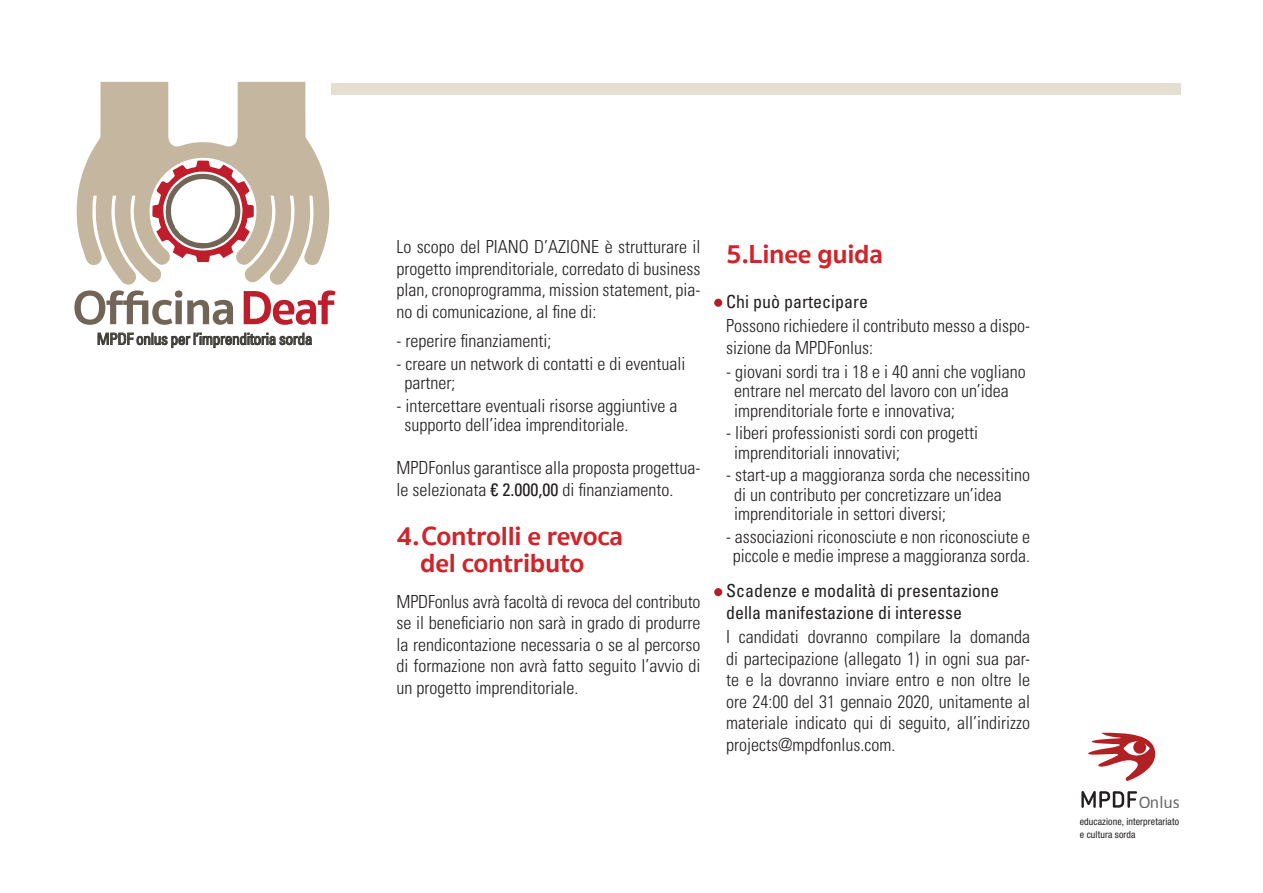
<style>
.page{position:relative;width:1263px;height:893px;background:#fff}
.page>*{position:absolute;margin:0;border:0;box-sizing:border-box;transform-origin:0 0}
.t1{font:700 27px "Sukhumvit Set";letter-spacing:-.01em;color:#d1232a}
.t2{font:300 condensed 18px/21.6px "Univers LT Std";color:#231f20;text-align:justify}
.t3{font:condensed 18px "Univers LT Std";color:#231f20}
.t4{font:17.85px "Calibri";color:#231f20}
.t5{font:condensed 15.9px "Univers LT Std";letter-spacing:-.03em;color:#3f3d36}
.t6{font:condensed 9.9px "Helvetica Neue";letter-spacing:.01em;color:#231f20}
.s1{font-weight:400}
</style>
<div class="page">
<div style="left:331px;top:83px;width:850px;height:11px;background:#e5dfd2"></div>
<svg style="left:1081px;top:791px;width:56px;height:17px"></svg>
<svg style="left:1088px;top:733px;width:68px;height:48px"></svg>
<div style="left:1133px;top:741px;width:13px;height:13px;background:#b12023;border-radius:50%"></div>
<div style="left:714px;top:299px;width:8px;height:8px;background:#b12023;border-radius:50%"></div>
<div style="left:714px;top:588px;width:8px;height:8px;background:#b12023;border-radius:50%"></div>
<svg style="left:76px;top:82px;width:254px;height:203px;fill:#c5b79f"></svg>
<svg style="left:152px;top:161px;width:102px;height:101px"></svg>
<svg style="left:74px;top:290px;width:159px;height:35px"></svg>
<svg style="left:244px;top:290px;width:92px;height:35px"></svg>
<svg style="left:98px;top:333px;width:214px;height:15px"></svg>
<p class="t5" style="left:97px;top:329px;width:217px">MPDF onlus per l’imprenditoria sorda</p>
<p class="t2" style="left:396px;top:236px;width:306px">Lo scopo del PIANO D’AZIONE è strutturare il progetto imprenditoriale, corredato di business plan, cronoprogramma, mission statement, pia&shy;no di comunicazione, al fine di:</p>
<p class="t2" style="left:396px;top:330px;width:156px">- reperire finanziamenti;</p>
<p class="t2" style="left:396px;top:353px;width:290px">- creare un network di contatti e di eventuali</p>
<p class="t2" style="left:404px;top:372px;width:52px">partner;</p>
<p class="t2" style="left:396px;top:395px;width:282px">- intercettare eventuali risorse aggiuntive a</p>
<p class="t2" style="left:404px;top:414px;width:225px">supporto dell’idea imprenditoriale.</p>
<p class="t2" style="left:396px;top:457px;width:306px">MPDFonlus garantisce alla proposta progettua&shy;le selezionata <span class="s1">€ 2.000,00</span> di finanziamento.</p>
<p class="t1" style="left:396px;top:515px;width:228px">4.Controlli e revoca</p>
<p class="t1" style="left:420px;top:542px;width:166px">del contributo</p>
<p class="t2" style="left:396px;top:590px;width:306px">MPDFonlus avrà facoltà di revoca del contributo se il beneficiario non sarà in grado di produrre la rendicontazione necessaria o se al percorso di formazione non avrà fatto seguito l’avvio di un progetto imprenditoriale.</p>
<p class="t1" style="left:726px;top:233px;width:159px">5.Linee guida</p>
<p class="t3" style="left:726px;top:290px;width:143px">Chi può partecipare</p>
<p class="t2" style="left:726px;top:315px;width:306px">Possono richiedere il contributo messo a dispo&shy;sizione da MPDFonlus:</p>
<p class="t2" style="left:726px;top:361px;width:301px">- giovani sordi tra i 18 e i 40 anni che vogliano</p>
<p class="t2" style="left:734px;top:380px;width:276px">entrare nel mercato del lavoro con un’idea</p>
<p class="t2" style="left:734px;top:400px;width:222px">imprenditoriale forte e innovativa;</p>
<p class="t2" style="left:726px;top:422px;width:253px">- liberi professionisti sordi con progetti</p>
<p class="t2" style="left:734px;top:442px;width:167px">imprenditoriali innovativi;</p>
<p class="t2" style="left:726px;top:464px;width:305px">- start-up a maggioranza sorda che necessitino</p>
<p class="t2" style="left:734px;top:484px;width:269px">di un contributo per concretizzare un’idea</p>
<p class="t2" style="left:734px;top:503px;width:213px">imprenditoriale in settori diversi;</p>
<p class="t2" style="left:726px;top:526px;width:305px">- associazioni riconosciute e non riconosciute e</p>
<p class="t2" style="left:733px;top:545px;width:299px">piccole e medie imprese a maggioranza sorda.</p>
<p class="t3" style="left:726px;top:580px;width:274px">Scadenze e modalità di presentazione</p>
<p class="t3" style="left:726px;top:601px;width:237px">della manifestazione di interesse</p>
<p class="t2" style="left:726px;top:626px;width:306px">I candidati dovranno compilare la domanda di partecipazione (allegato 1) in ogni sua par&shy;te e la dovranno inviare entro e non oltre le ore 24:00 del 31 gennaio 2020, unitamente al materiale indicato qui di seguito, all’indirizzo projects@mpdfonlus.com.</p>
<p class="t4" style="left:1138px;top:791px;width:43px">Onlus</p>
<p class="t6" style="left:1080px;top:816px;width:101px">educazione, interpretariato</p>
<p class="t6" style="left:1080px;top:828px;width:57px">e cultura sorda</p>
</div>
